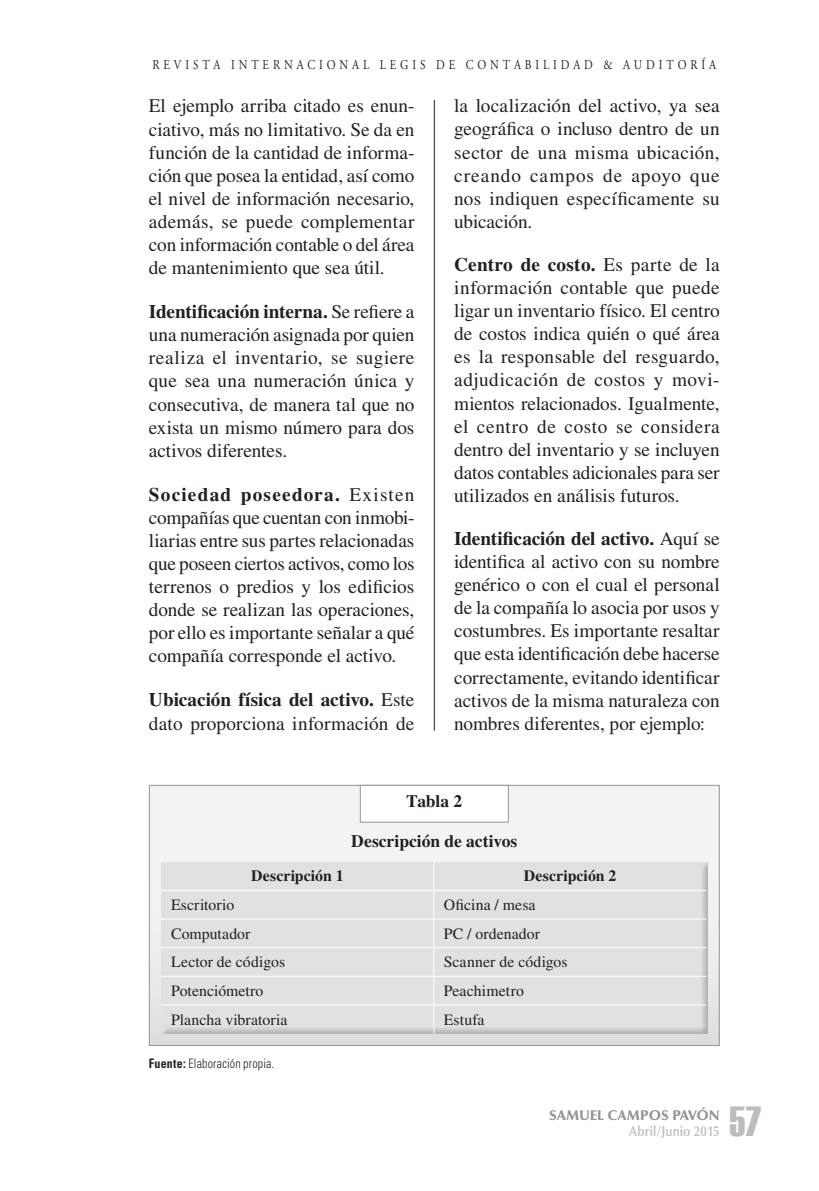
<style>
.page{position:relative;width:819px;height:1191px;background:#fff}
.page>*{position:absolute;margin:0;border:0;box-sizing:border-box;transform-origin:0 0}
.t1{font:42px "Haettenschweiler";color:#bcbdc0}
.t2{font:19.25px/23.1px "Times LT Std";color:#231f20;text-align:justify}
.t3{font:700 17.5px "Times LT Std";letter-spacing:-.005em;color:#231f20}
.t4{font:15.75px "Times LT Std";letter-spacing:.005em;color:#231f20}
.t5{font:700 15.75px "Times LT Std";letter-spacing:.005em;color:#231f20}
.t6{font:600 14.35px "Optima LT Std";letter-spacing:.015em;color:#bcbdc0;scale:.85 1}
.t7{font:900 14px "Optima LT Std";color:#939598}
.t8{font:13.47px "Adobe Garamond Pro";letter-spacing:.345em;color:#231f20;scale:.83 1}
.t9{font:300 condensed 13.12px "Univers LT Std";letter-spacing:.02em;color:#231f20;scale:.91 1}
.s1{font-weight:700}
</style>
<div class="page">
<hr style="left:434px;top:100px;width:1px;height:630px;background:#231f20">
<div style="left:149px;top:785px;width:570px;height:260px;background:linear-gradient(to bottom,#f6f7f7,#dcdcde)"></div>
<div style="left:149px;top:785px;width:570px;height:261px;border:1px solid #939598"></div>
<div style="left:158px;top:860px;width:549px;height:175px;background:#e0e1e3"></div>
<div style="left:360px;top:785px;width:148px;height:37px;background:#fff;border:1px solid #939598"></div>
<hr style="left:161px;top:890px;width:273px;height:1px;background:#fff">
<hr style="left:434px;top:890px;width:272px;height:1px;background:#fff">
<hr style="left:161px;top:918px;width:273px;height:1px;background:#fff">
<hr style="left:434px;top:918px;width:272px;height:1px;background:#fff">
<hr style="left:161px;top:947px;width:273px;height:1px;background:#fff">
<hr style="left:434px;top:947px;width:272px;height:1px;background:#fff">
<hr style="left:161px;top:976px;width:273px;height:1px;background:#fff">
<hr style="left:434px;top:976px;width:272px;height:1px;background:#fff">
<hr style="left:161px;top:1004px;width:273px;height:1px;background:#fff">
<hr style="left:434px;top:1004px;width:272px;height:1px;background:#fff">
<svg style="left:433px;top:861px;width:1px;height:169px"></svg>
<p class="t8" style="left:152px;top:57px;width:680px">REVISTA INTERNACIONAL LEGIS DE CONTABILIDAD &amp; AUDITORÍA</p>
<p class="t2" style="left:149px;top:94px;width:267px">El ejemplo arriba citado es enun&shy;ciativo, más no limitativo. Se da en función de la cantidad de informa&shy;ción que posea la entidad, así como el nivel de información necesario, además, se puede complementar con información contable o del área de mantenimiento que sea útil.</p>
<p class="t2" style="left:149px;top:300px;width:267px"><span class="s1">Identificación interna.</span> Se refiere a una numeración asignada por quien realiza el inventario, se sugiere que sea una numeración única y consecutiva, de manera tal que no exista un mismo número para dos activos diferentes.</p>
<p class="t2" style="left:149px;top:482px;width:267px"><span class="s1">Sociedad poseedora.</span> Existen compañías que cuentan con inmobi&shy;liarias entre sus partes relacionadas que poseen ciertos activos, como los terrenos o predios y los edificios donde se realizan las operaciones, por ello es importante señalar a qué compañía corresponde el activo.</p>
<p class="t2" style="left:149px;top:688px;width:267px"><span class="s1">Ubicación física del activo.</span> Este dato proporciona información de</p>
<p class="t2" style="left:454px;top:94px;width:267px">la localización del activo, ya sea geográfica o incluso dentro de un sector de una misma ubicación, creando campos de apoyo que nos indiquen específicamente su ubicación.</p>
<p class="t2" style="left:454px;top:253px;width:267px"><span class="s1">Centro de costo.</span> Es parte de la información contable que puede ligar un inventario físico. El centro de costos indica quién o qué área es la responsable del resguardo, adjudicación de costos y movi&shy;mientos relacionados. Igualmente, el centro de costo se considera dentro del inventario y se incluyen datos contables adicionales para ser utilizados en análisis futuros.</p>
<p class="t2" style="left:454px;top:527px;width:267px"><span class="s1">Identificación del activo.</span> Aquí se identifica al activo con su nombre genérico o con el cual el personal de la compañía lo asocia por usos y costumbres. Es importante resaltar que esta identificación debe hacerse correctamente, evitando identificar activos de la misma naturaleza con nombres diferentes, por ejemplo:</p>
<p class="t3" style="left:406px;top:791px;width:58px">Tabla 2</p>
<p class="t3" style="left:351px;top:831px;width:168px">Descripción de activos</p>
<p class="t5" style="left:251px;top:866px;width:94px">Descripción 1</p>
<p class="t5" style="left:524px;top:866px;width:94px">Descripción 2</p>
<p class="t4" style="left:171px;top:896px;width:65px">Escritorio</p>
<p class="t4" style="left:444px;top:896px;width:93px">Oficina / mesa</p>
<p class="t4" style="left:171px;top:924px;width:81px">Computador</p>
<p class="t4" style="left:444px;top:924px;width:98px">PC / ordenador</p>
<p class="t4" style="left:171px;top:953px;width:115px">Lector de códigos</p>
<p class="t4" style="left:444px;top:953px;width:125px">Scanner de códigos</p>
<p class="t4" style="left:171px;top:981px;width:94px">Potenciómetro</p>
<p class="t4" style="left:444px;top:981px;width:82px">Peachimetro</p>
<p class="t4" style="left:171px;top:1010px;width:118px">Plancha vibratoria</p>
<p class="t4" style="left:444px;top:1010px;width:42px">Estufa</p>
<p class="t9" style="left:149px;top:1055px;width:139px"><span class="s1">Fuente:</span> Elaboración propia.</p>
<p class="t7" style="left:549px;top:1106px;width:172px">SAMUEL CAMPOS PAVÓN</p>
<p class="t6" style="left:629px;top:1123px;width:108px">Abril/Junio 2015</p>
<p class="t1" style="left:729px;top:1093px;width:33px">57</p>
</div>
